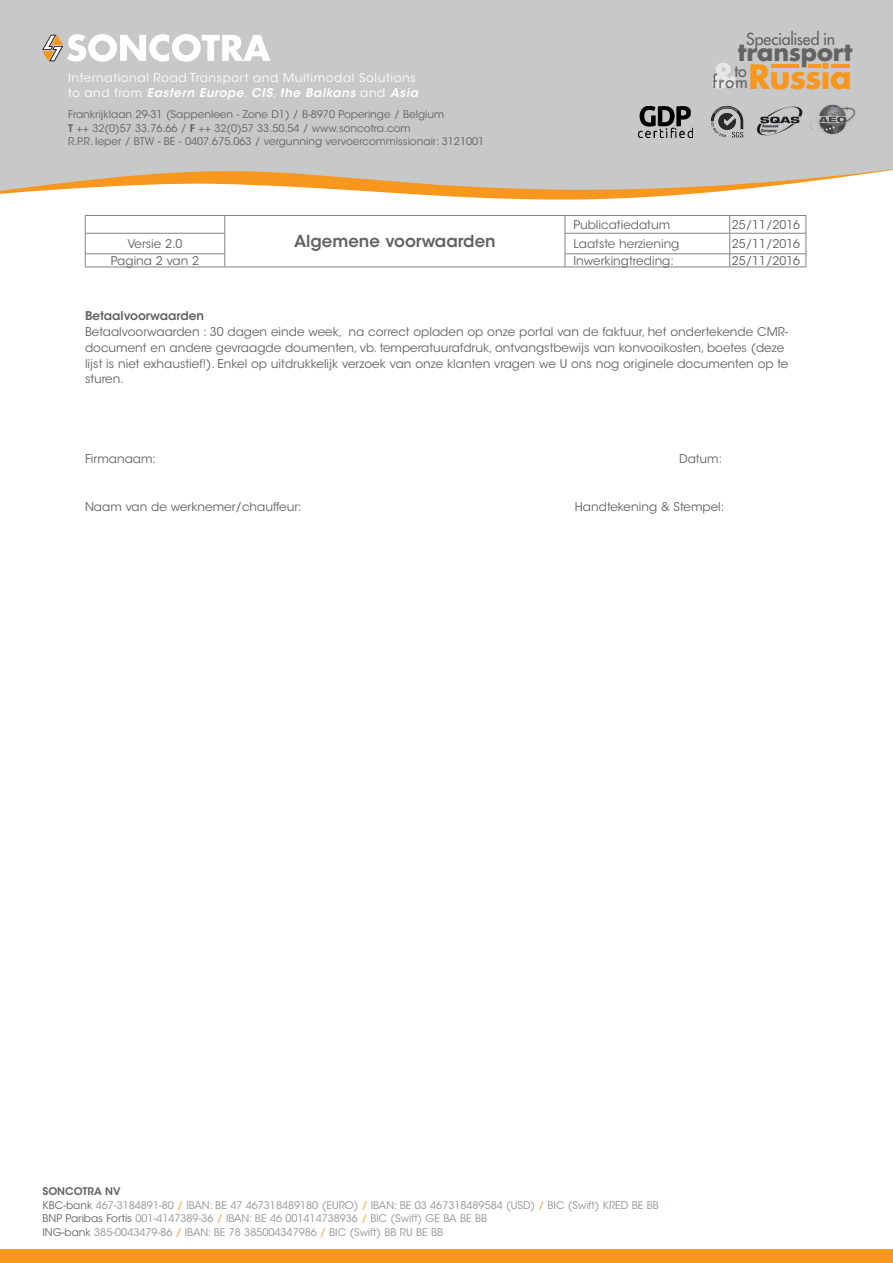
<style>
.page{position:relative;width:893px;height:1263px;background:#fff}
.page>*{position:absolute;margin:0;border:0;box-sizing:border-box;transform-origin:0 0}
.t1{font:700 32.7px "Futura";letter-spacing:-.025em;color:#f7971d}
.t2{font:700 24.45px "Futura";letter-spacing:-.005em;color:#636366}
.Normaal{font:600 16.5px "ITC Avant Garde Std";color:#636366}
.t3{font:16.35px "Futura";letter-spacing:-.01em;color:#636366}
.Normaal-2{font:12px/15.8px "ITC Avant Garde Std";color:#636366}
.t4{font:12px "ITC Avant Garde Std";letter-spacing:.05em;color:#fff}
.t5{font:italic 600 12px "ITC Avant Garde Std";letter-spacing:.05em;color:#fff}
.Normaal-3{font:600 12px "ITC Avant Garde Std";color:#636366}
.Normaal-4{font:10.5px/13.5px "ITC Avant Garde Std";color:#939598}
.Normaal-5{font:10.5px/13.5px "ITC Avant Garde Std";color:#636366}
.Normaal-6{font:600 10.5px "ITC Avant Garde Std";color:#636366}
.s1{font-weight:400;font-style:normal}
.s2{font-weight:600}
.s3{color:#e6e7e9}
.s4{color:#636366}
.s5{color:#f7971d}
</style>
<div class="page">
<div style="left:0;top:0;width:893px;height:159px;background:#c7c8ca"></div>
<svg style="left:0;top:159px;width:893px;height:41px"></svg>
<svg style="left:42px;top:34px;width:228px;height:28px"></svg>
<div style="left:0;top:1250px;width:893px;height:13px;background:#f7971d"></div>
<hr style="left:771px;top:64px;width:28px;height:3px;background:#f7971d">
<svg style="left:808px;top:64px;width:13px;height:3px"></svg>
<hr style="left:831px;top:64px;width:18px;height:3px;background:#f7971d">
<div style="left:809px;top:103px;width:48px;height:33px;background:#c7c8ca"></div>
<img style="left:810px;top:104px;width:47px;height:34px">
<img style="left:756px;top:106px;width:47px;height:30px">
<img style="left:709px;top:104px;width:37px;height:36px">
<hr style="left:85px;top:215px;width:140px;height:1px;background:#808285">
<hr style="left:225px;top:215px;width:340px;height:1px;background:#808285">
<hr style="left:225px;top:267px;width:340px;height:1px;background:#808285">
<hr style="left:565px;top:215px;width:165px;height:1px;background:#808285">
<hr style="left:730px;top:215px;width:76px;height:1px;background:#808285">
<svg style="left:85px;top:216px;width:1px;height:51px"></svg>
<hr style="left:85px;top:267px;width:140px;height:1px;background:#808285">
<svg style="left:806px;top:216px;width:1px;height:51px"></svg>
<hr style="left:565px;top:267px;width:165px;height:1px;background:#808285">
<hr style="left:730px;top:267px;width:76px;height:1px;background:#808285">
<hr style="left:85px;top:233px;width:140px;height:1px;background:#808285">
<hr style="left:565px;top:233px;width:165px;height:1px;background:#808285">
<hr style="left:730px;top:233px;width:76px;height:1px;background:#808285">
<hr style="left:85px;top:254px;width:140px;height:1px;background:#808285">
<svg style="left:225px;top:216px;width:1px;height:51px"></svg>
<hr style="left:565px;top:254px;width:165px;height:1px;background:#808285">
<svg style="left:565px;top:216px;width:1px;height:51px"></svg>
<hr style="left:730px;top:254px;width:76px;height:1px;background:#808285">
<svg style="left:729px;top:216px;width:1px;height:51px"></svg>
<img style="left:638px;top:106px;width:55px;height:32px">
<p class="t4" style="left:68px;top:71px;width:349px">International Road Transport and Multimodal Solutions</p>
<p class="t5" style="left:68px;top:85px;width:352px"><span class="s1">to and from</span> Eastern Europe<span class="s1">,</span> CIS<span class="s1">,</span> the Balkans <span class="s1">and</span> Asia</p>
<p class="Normaal-5" style="left:68px;top:108px;width:378px">Frankrijklaan 29-31 (Sappenleen - Zone D1) / B-8970 Poperinge / Belgium</p>
<p class="Normaal-5" style="left:68px;top:122px;width:418px"><span class="s2">T</span> ++ 32(0)57 33.76.66 / <span class="s2">F</span> ++ 32(0)57 33.50.54 / www.soncotra.com<br>R.P.R. Ieper / BTW - BE - 0407.675.063 / vergunning vervoercommissionair: 3121001</p>
<p class="t3" style="left:746px;top:29px;width:90px">Specialised in</p>
<p class="t2" style="left:738px;top:35px;width:116px">transport</p>
<p class="t3" style="left:713px;top:71px;width:37px">from</p>
<p class="t1" style="left:711px;top:54px;width:142px"><span class="s3">&amp;</span><sup>to</sup>Russia</p>
<p class="Normaal-2" style="left:573px;top:217px;width:98px">Publicatiedatum</p>
<p class="Normaal-2" style="left:732px;top:217px;width:70px">25/11/2016</p>
<p class="Normaal" style="left:294px;top:231px;width:203px">Algemene voorwaarden</p>
<p class="Normaal-2" style="left:128px;top:236px;width:56px">Versie 2.0</p>
<p class="Normaal-2" style="left:573px;top:236px;width:107px">Laatste herziening</p>
<p class="Normaal-2" style="left:732px;top:236px;width:70px">25/11/2016</p>
<p class="Normaal-2" style="left:111px;top:253px;width:90px">Pagina 2 van 2</p>
<p class="Normaal-2" style="left:573px;top:253px;width:102px">Inwerkingtreding:</p>
<p class="Normaal-2" style="left:732px;top:253px;width:70px">25/11/2016</p>
<p class="Normaal-3" style="left:85px;top:308px;width:120px">Betaalvoorwaarden</p>
<p class="Normaal-2" style="left:85px;top:324px;width:705px">Betaalvoorwaarden : 30 dagen einde week, na correct opladen op onze portal van de faktuur, het ondertekende CMR&shy;document en andere gevraagde doumenten, vb. temperatuurafdruk, ontvangstbewijs van konvooikosten, boetes (deze lijst is niet exhaustief!). Enkel op uitdrukkelijk verzoek van onze klanten vragen we U ons nog originele documenten op te sturen.</p>
<p class="Normaal-2" style="left:85px;top:451px;width:73px">Firmanaam:</p>
<p class="Normaal-2" style="left:679px;top:451px;width:45px">Datum:</p>
<p class="Normaal-2" style="left:85px;top:499px;width:218px">Naam van de werknemer/chauffeur:</p>
<p class="Normaal-2" style="left:575px;top:499px;width:151px">Handtekening &amp; Stempel:</p>
<p class="Normaal-6" style="left:43px;top:1184px;width:80px">SONCOTRA NV</p>
<p class="Normaal-4" style="left:43px;top:1198px;width:618px"><span class="s4">KBC-bank</span> 467-3184891-80 <span class="s5">/</span> IBAN: BE 47 467318489180 (EURO) <span class="s5">/</span> IBAN: BE 03 467318489584 (USD) <span class="s5">/</span> BIC (Swift) KRED BE BB</p>
<p class="Normaal-4" style="left:43px;top:1212px;width:446px"><span class="s4">BNP Paribas Fortis</span> 001-4147389-36 <span class="s5">/</span> IBAN: BE 46 001414738936 <span class="s5">/</span> BIC (Swift) GE BA BE BB<br><span class="s4">ING-bank</span> 385-0043479-86 <span class="s5">/</span> IBAN: BE 78 385004347986 <span class="s5">/</span> BIC (Swift) BB RU BE BB</p>
</div>
